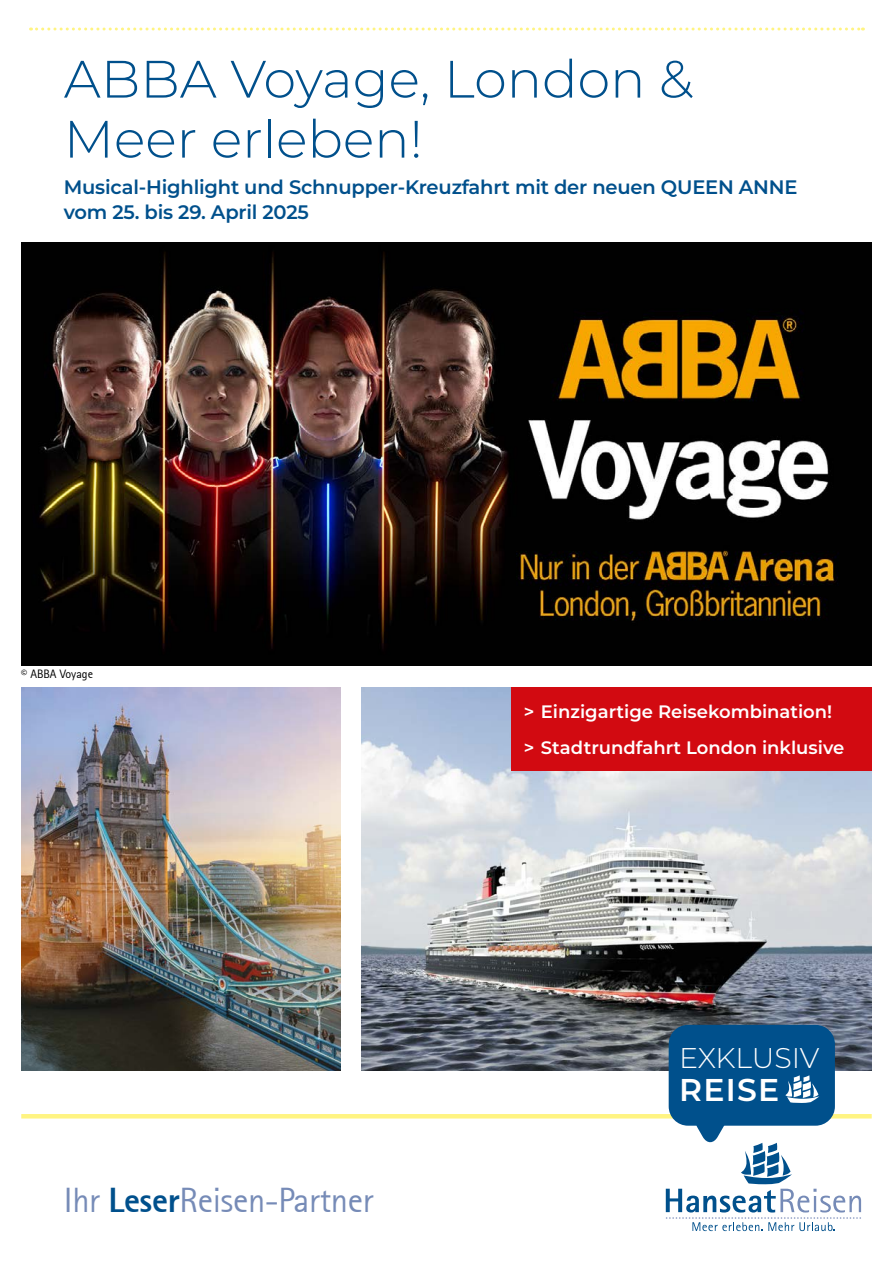
<style>
.page{position:relative;width:893px;height:1263px;background:#fff}
.page>*{position:absolute;margin:0;border:0;box-sizing:border-box;transform-origin:0 0}
.t1{font:300 52.5px/60px "Montserrat";color:#00508c}
.t2{font:34.5px "Rotis Sans Serif";letter-spacing:-.01em;color:#768bb7}
.t3{font:600 31.5px "Montserrat";letter-spacing:.04em;color:#fff}
.t4{font:300 28.5px "Montserrat";letter-spacing:-.01em;color:#fff}
.t5{font:600 19.5px/25.5px "Montserrat";letter-spacing:-.01em;color:#00508c}
.t6{font:600 18px/36.8px "Montserrat";color:#fff}
.t7{font:12px "Rotis Sans Serif";color:#000}
.s1{font-weight:800;color:#00508c}
</style>
<div class="page">
<svg style="left:31px;top:28px;width:832px;height:3px"></svg>
<hr style="left:21px;top:1114px;width:851px;height:4px;background:#fff482">
<img style="left:361px;top:688px;width:511px;height:382px">
<img style="left:21px;top:242px;width:851px;height:423px">
<img style="left:21px;top:688px;width:319px;height:382px">
<div style="left:511px;top:687px;width:361px;height:84px;background:#d20a11"></div>
<div style="left:669px;top:1025px;width:166px;height:101px;background:#00508c;border-radius:19px"></div>
<svg style="left:666px;top:1111px;width:195px;height:120px"></svg>
<svg style="left:785px;top:1075px;width:34px;height:28px"></svg>
<h1 class="t1" style="left:64px;top:47px;width:631px">ABBA Voyage, London &amp;<br>Meer erleben!</h1>
<p class="t5" style="left:64px;top:173px;width:735px">Musical-Highlight und Schnupper-Kreuzfahrt mit der neuen QUEEN ANNE vom 25. bis 29. April 2025</p>
<p class="t7" style="left:21px;top:667px;width:73px">© ABBA Voyage</p>
<h2 class="t2" style="left:64px;top:1180px;width:311px">Ihr <span class="s1">Leser</span>Reisen-Partner</h2>
<p class="t6" style="left:524px;top:692px;width:322px">&gt; Einzigartige Reisekombination! &gt; Stadtrundfahrt London inklusive</p>
<h3 class="t4" style="left:679px;top:1039px;width:142px">EXKLUSIV</h3>
<h3 class="t3" style="left:679px;top:1068px;width:102px">REISE</h3>
</div>
